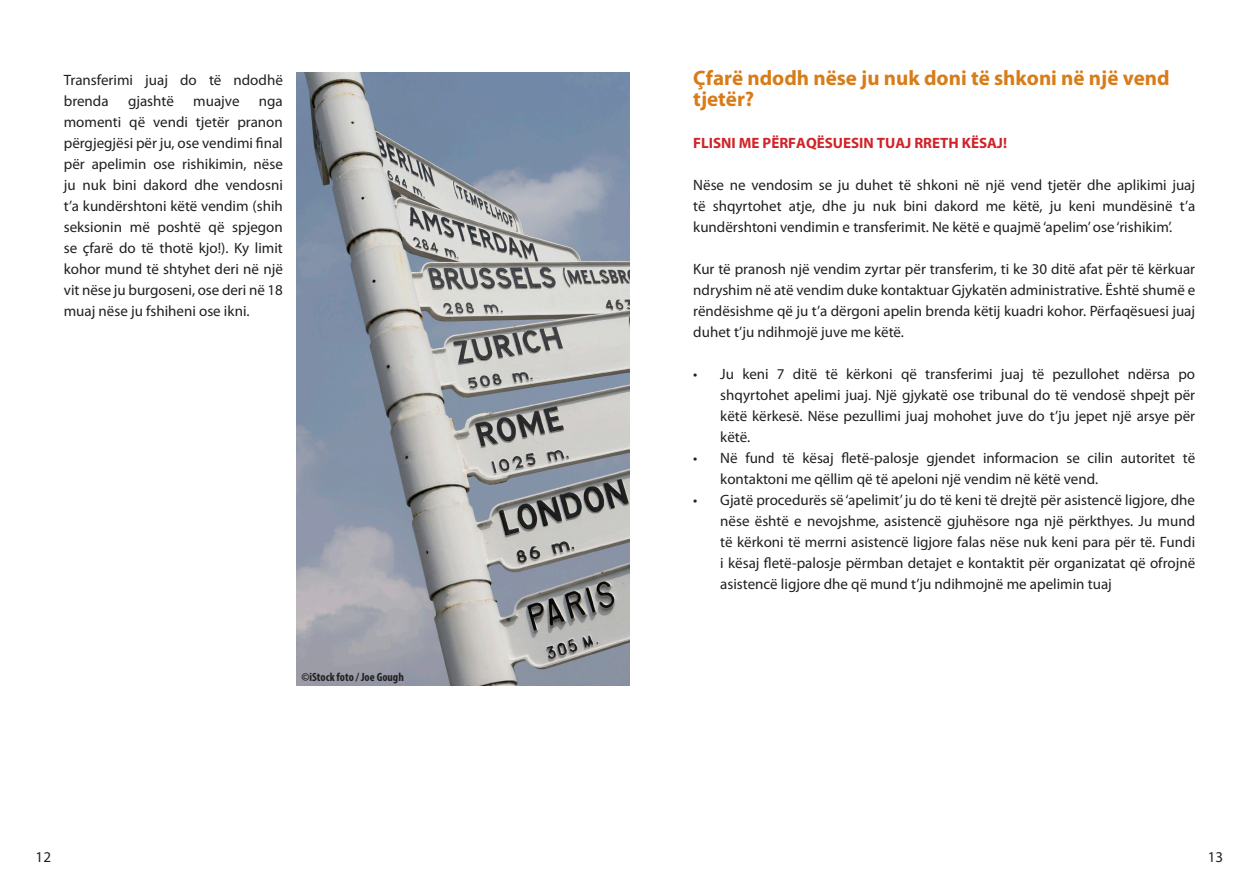
<style>
.page{position:relative;width:1259px;height:893px;background:#fff}
.page>*{position:absolute;margin:0;border:0;box-sizing:border-box;transform-origin:0 0}
.Default_question{font:700 21px/21px "Myriad Pro";color:#d87c19}
.Default{font:15px/21px "Myriad Pro";color:#231f20;text-align:justify}
.Default-2{font:700 15px "Myriad Pro";color:#d1232a}
.Footnote_Text{font:700 condensed 12px "Myriad Pro";color:#231f20}
</style>
<div class="page">
<img style="left:296px;top:72px;width:333px;height:613px">
<p class="Default" style="left:64px;top:69px;width:221px">Transferimi juaj do të ndodhë brenda</p>
<p class="Default" style="left:128px;top:90px;width:47px">gjashtë</p>
<p class="Default" style="left:193px;top:90px;width:48px">muajve</p>
<p class="Default" style="left:64px;top:90px;width:221px;text-indent:195px">nga momenti që vendi tjetër pranon përgjegjësi për ju, ose vendimi final për apelimin ose rishikimin, nëse ju nuk bini dakord dhe vendosni t’a kundërshtoni këtë vendim (shih seksionin më poshtë që spjegon se çfarë do të thotë kjo!). Ky limit kohor mund të shtyhet deri në një vit nëse ju burgoseni, ose deri në 18 muaj nëse ju fshiheni ose ikni.</p>
<p class="Footnote_Text" style="left:301px;top:669px;width:104px">©iStock foto / Joe Gough</p>
<p class="Default_question" style="left:693px;top:67px;width:478px">Çfarë ndodh nëse ju nuk doni të shkoni në një vend tjetër?</p>
<p class="Default-2" style="left:693px;top:134px;width:315px">FLISNI ME PËRFAQËSUESIN TUAJ RRETH KËSAJ!</p>
<p class="Default" style="left:693px;top:174px;width:503px">Nëse ne vendosim se ju duhet të shkoni në një vend tjetër dhe aplikimi juaj të shqyrtohet atje, dhe ju nuk bini dakord me këtë, ju keni mundësinë t’a kundërshtoni vendimin e transferimit. Ne këtë e quajmë ‘apelim’ ose ‘rishikim’.</p>
<p class="Default" style="left:693px;top:258px;width:503px">Kur të pranosh një vendim zyrtar për transferim, ti ke 30 ditë afat për të kërkuar ndryshim në atë vendim duke kontaktuar Gjykatën administrative. Është shumë e rëndësishme që ju t’a dërgoni apelin brenda këtij kuadri kohor. Përfaqësuesi juaj duhet t’ju ndihmojë juve me këtë.</p>
<p class="Default" style="left:720px;top:363px;width:476px;text-indent:-27px">• Ju keni 7 ditë të kërkoni që transferimi juaj të pezullohet ndërsa po shqyrtohet apelimi juaj. Një gjykatë ose tribunal do të vendosë shpejt për këtë kërkesë. Nëse pezullimi juaj mohohet juve do t’ju jepet një arsye për këtë.</p>
<p class="Default" style="left:720px;top:447px;width:476px;text-indent:-27px">• Në fund të kësaj fletë-palosje gjendet informacion se cilin autoritet të kontaktoni me qëllim që të apeloni një vendim në këtë vend.</p>
<p class="Default" style="left:720px;top:489px;width:476px;text-indent:-27px">• Gjatë procedurës së ‘apelimit’ ju do të keni të drejtë për asistencë ligjore, dhe nëse është e nevojshme, asistencë gjuhësore nga një përkthyes. Ju mund të kërkoni të merrni asistencë ligjore falas nëse nuk keni para për të. Fundi i kësaj fletë-palosje përmban detajet e kontaktit për organizatat që ofrojnë asistencë ligjore dhe që mund t’ju ndihmojnë me apelimin tuaj</p>
<p class="Default" style="left:36px;top:846px;width:17px">12</p>
<p class="Default" style="left:1208px;top:846px;width:17px">13</p>
</div>
